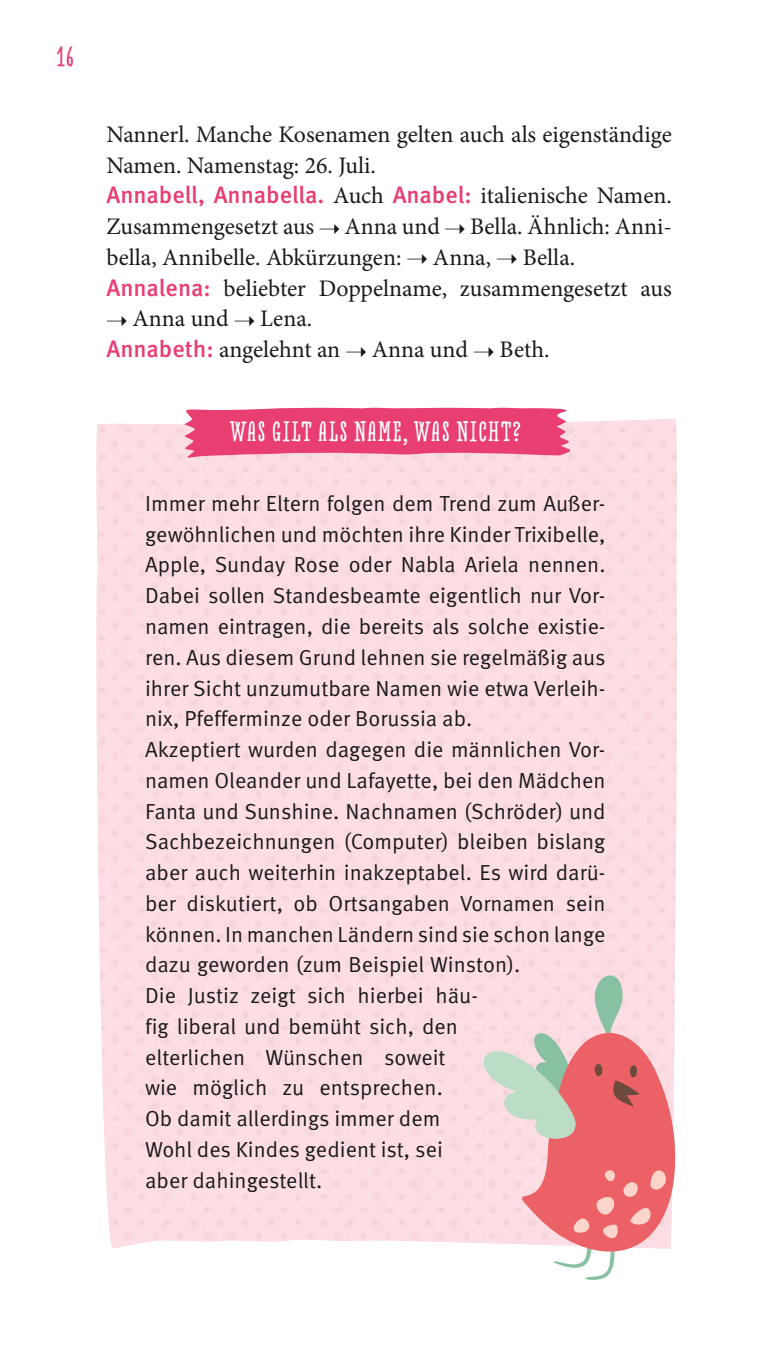
<style>
.page{position:relative;width:766px;height:1347px;background:#fff}
.page>*{position:absolute;margin:0;border:0;box-sizing:border-box;transform-origin:0 0}
.t1{font:700 27.5px "Love Potion";letter-spacing:.05em;color:#fff}
.t2{font:700 27.5px "Love Potion";color:#e83e71}
.t3{font:23.75px/30.8px "Minion Pro";letter-spacing:-.005em;color:#1a1a18}
.t4{font:21.75px/30.8px "Meta OT Norm";color:#1a1a18}
.s1{font-family:"Meta OT";font-weight:500;color:#e83e71}
</style>
<div class="page">
<svg style="left:483px;top:975px;width:192px;height:304px;background:#ebb1b2"></svg>
<svg style="left:594px;top:1063px;width:8px;height:13px"></svg>
<svg style="left:629px;top:1065px;width:8px;height:12px"></svg>
<svg style="left:184px;top:407px;width:387px;height:51px;background:#ea5581"></svg>
<p class="t2" style="left:57px;top:41px;width:18px">16</p>
<p class="t3" style="left:106px;top:119px;width:567px">Nannerl. Manche Kosenamen gelten auch als eigenständige Namen. Namenstag: 26. Juli.<br><span class="s1">Annabell, Annabella.</span> Auch <span class="s1">Anabel:</span> italienische Namen.<br>Zusammengesetzt aus</p>
<p class="t3" style="left:344px;top:211px;width:97px">Anna und</p>
<p class="t3" style="left:470px;top:211px;width:203px">Bella. Ähnlich: Anni-</p>
<p class="t3" style="left:106px;top:242px;width:296px">bella, Annibelle. Abkürzungen:</p>
<p class="t3" style="left:433px;top:242px;width:60px">Anna,</p>
<p class="t3" style="left:522px;top:242px;width:54px">Bella.</p>
<p class="t3" style="left:106px;top:273px;width:566px"><span class="s1">Annalena:</span> beliebter Doppelname, zusammengesetzt aus</p>
<p class="t3" style="left:132px;top:303px;width:98px">Anna und</p>
<p class="t3" style="left:106px;top:303px;width:235px;text-indent:154px">Lena.<br><span class="s1">Annabeth:</span> angelehnt an</p>
<p class="t3" style="left:372px;top:334px;width:98px">Anna und</p>
<p class="t3" style="left:499px;top:334px;width:52px">Beth.</p>
<p class="t1" style="left:230px;top:416px;width:292px">WAS GILT ALS NAME, WAS NICHT?</p>
<p class="t4" style="left:145px;top:488px;width:462px">Immer mehr Eltern folgen dem Trend zum Außer&shy;gewöhnlichen und möchten ihre Kinder Trixibelle, Apple, Sunday Rose oder Nabla Ariela nennen.<br>Dabei sollen Standesbeamte eigentlich nur Vor&shy;namen eintragen, die bereits als solche existie&shy;ren. Aus diesem Grund lehnen sie regelmäßig aus ihrer Sicht unzumutbare Namen wie etwa Verleih&shy;nix, Pfefferminze oder Borussia ab.<br>Akzeptiert wurden dagegen die männlichen Vor&shy;namen Oleander und Lafayette, bei den Mädchen Fanta und Sunshine. Nachnamen (Schröder) und Sachbezeichnungen (Computer) bleiben bislang aber auch weiterhin inakzeptabel. Es wird darü&shy;ber diskutiert, ob Ortsangaben Vornamen sein können. In manchen Ländern sind sie schon lange dazu geworden (zum Beispiel Winston).<br>Die Justiz zeigt sich hierbei häu-<br>fig liberal und bemüht sich, den<br>elterlichen Wünschen soweit<br>wie möglich zu entsprechen.<br>Ob damit allerdings immer dem<br>Wohl des Kindes gedient ist, sei<br>aber dahingestellt.</p>
</div>
